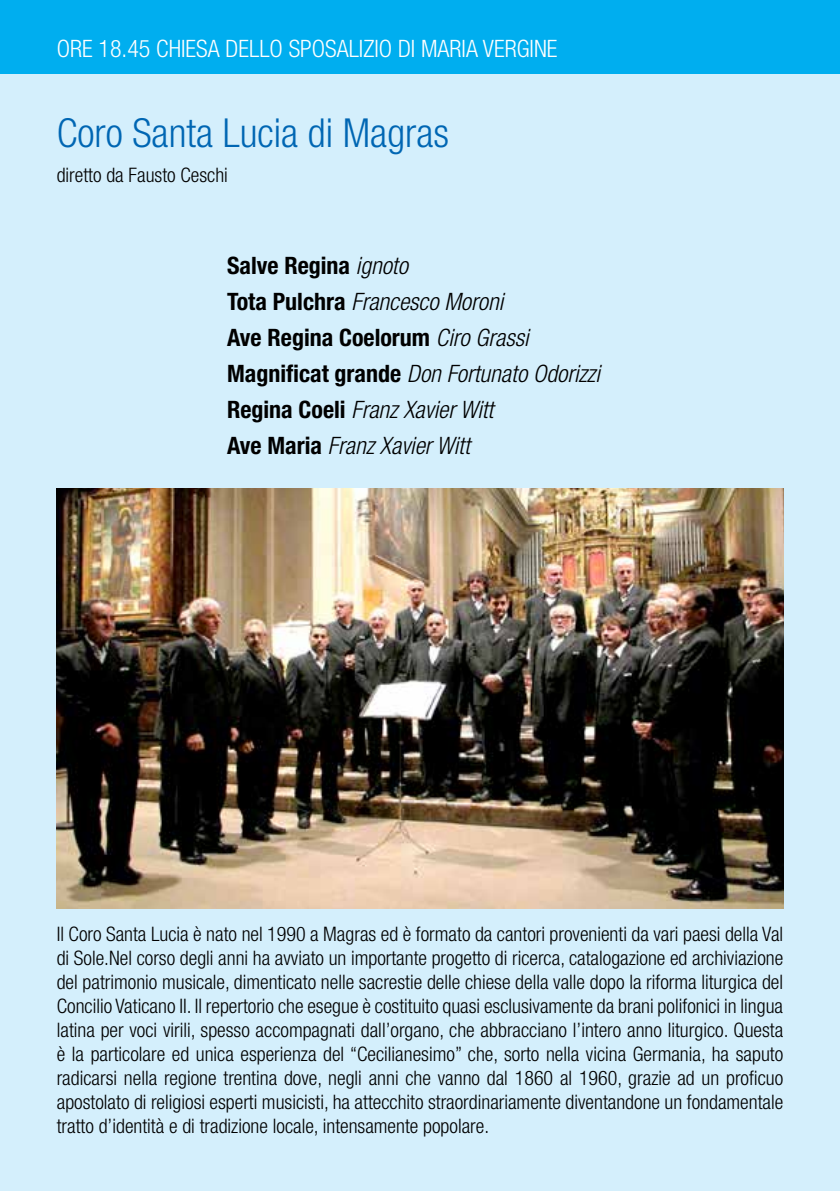
<style>
.page{position:relative;width:840px;height:1191px;background:#fff}
.page>*{position:absolute;margin:0;border:0;box-sizing:border-box;transform-origin:0 0}
.t1{font:300 condensed 40px "Helvetica Neue";color:#0066b3}
.t2{font:italic 300 condensed 24px/36px "Helvetica Neue";color:#000}
.t3{font:300 condensed 24px "Helvetica Neue";color:#fff}
.t4{font:300 condensed 20px/24px "Helvetica Neue";color:#000;text-align:justify}
.s1{font-weight:700;font-style:normal}
</style>
<div class="page">
<div style="left:0;top:0;width:839px;height:1191px;background:#d4effc"></div>
<div style="left:0;top:0;width:839px;height:74px;background:#00aeef"></div>
<img style="left:57px;top:488px;width:725px;height:421px">
<p class="t3" style="left:57px;top:34px;width:502px">ore 18.45 Chiesa dello Sposalizio di Maria Vergine</p>
<h1 class="t1" style="left:57px;top:110px;width:393px">Coro Santa Lucia di Magras</h1>
<p class="t4" style="left:57px;top:163px;width:173px">diretto da Fausto Ceschi</p>
<p class="t2" style="left:227px;top:248px;width:374px"><span class="s1">Salve Regina</span> ignoto<br><span class="s1">Tota Pulchra</span> Francesco Moroni<br><span class="s1">Ave Regina Coelorum</span> Ciro Grassi<br><span class="s1">Magnificat grande</span> Don Fortunato Odorizzi<br><span class="s1">Regina Coeli</span> Franz Xavier Witt<br><span class="s1">Ave Maria</span> Franz Xavier Witt</p>
<p class="t4" style="left:57px;top:921px;width:727px">Il Coro Santa Lucia è nato nel 1990 a Magras ed è formato da cantori provenienti da vari paesi della Val di Sole.Nel corso degli anni ha avviato un importante progetto di ricerca, catalogazione ed archiviazione del patrimonio musicale, dimenticato nelle sacrestie delle chiese della valle dopo la riforma liturgica del Concilio Vaticano II . Il repertorio che esegue è costituito quasi esclusivamente da brani polifonici in lingua latina per voci virili, spesso accompagnati dall’organo, che abbracciano l’intero anno liturgico. Questa è la particolare ed unica esperienza del “Cecilianesimo” che, sorto nella vicina Germania, ha saputo radicarsi nella regione trentina dove, negli anni che vanno dal 1860 al 1960, grazie ad un proficuo apostolato di religiosi esperti musicisti, ha attecchito straordinariamente diventandone un fondamentale tratto d’identità e di tradizione locale, intensamente popolare.</p>
</div>
